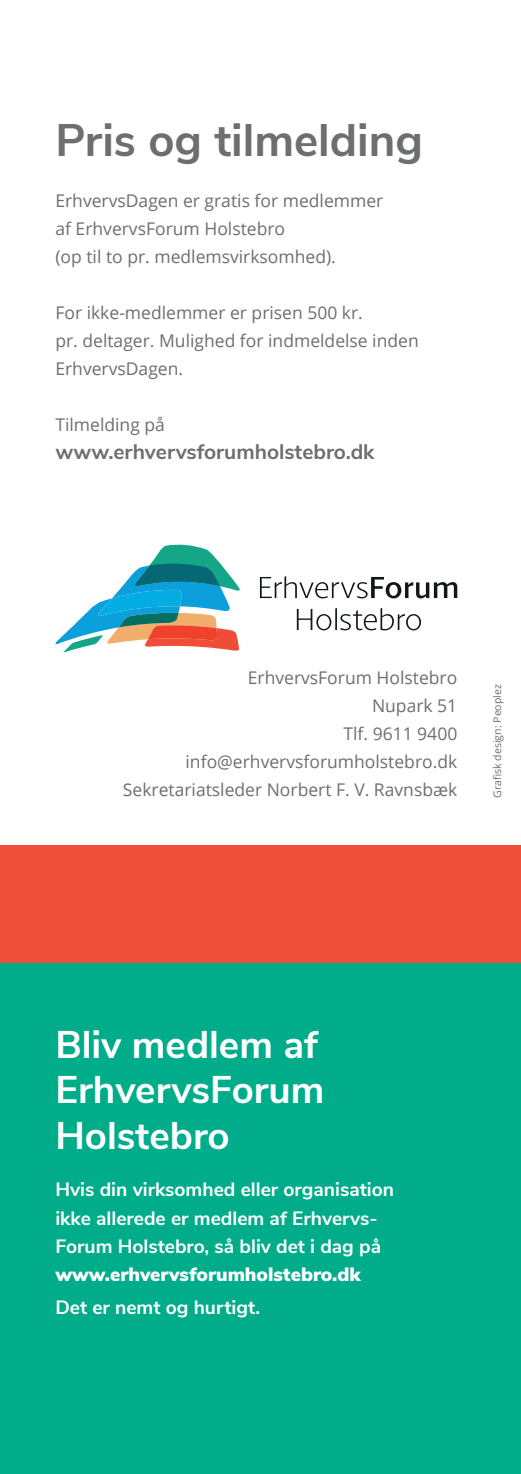
<style>
.page{position:relative;width:521px;height:1474px;background:#fff}
.page>*{position:absolute;margin:0;border:0;box-sizing:border-box;transform-origin:0 0}
.t1{font:700 45.5px "Nunito Sans";color:#6c6e70}
.t2{font:700 38.5px/45.5px "Nunito Sans";color:#fff}
.t3{font:700 21px "Nunito Sans";color:#6c6e70}
.t4{font:700 19.25px/28px "Nunito Sans";color:#fff}
.t5{font:900 19.25px "Nunito Sans";color:#fff}
.t6{font:17.5px/28px "Open Sans";color:#6c6e70}
.t7{font:10.5px "Open Sans";color:#6c6e70}
</style>
<div class="page">
<div style="left:0;top:845px;width:521px;height:121px;background:#ef4e38"></div>
<svg style="left:55px;top:544px;width:185px;height:108px"></svg>
<svg style="left:297px;top:608px;width:124px;height:22px"></svg>
<svg style="left:260px;top:576px;width:197px;height:22px"></svg>
<div style="left:0;top:963px;width:521px;height:510px;background:#00ac8a"></div>
<h1 class="t1" style="left:55px;top:122px;width:369px">Pris og tilmelding</h1>
<p class="t6" style="left:55px;top:188px;width:329px">ErhvervsDagen er gratis for medlemmer af ErhvervsForum Holstebro<br>(op til to pr. medlemsvirksomhed).</p>
<p class="t6" style="left:55px;top:300px;width:365px">For ikke-medlemmer er prisen 500 kr.<br>pr. deltager. Mulighed for indmeldelse inden<br>ErhvervsDagen.</p>
<p class="t6" style="left:55px;top:412px;width:111px">Tilmelding på</p>
<p class="t3" style="left:55px;top:443px;width:321px">www.erhvervsforumholstebro.dk</p>
<p class="t6" style="left:123px;top:665px;width:336px;text-align:right">ErhvervsForum Holstebro<br>Nupark 51<br>Tlf. 9611 9400 info@erhvervsforumholstebro.dk<br>Sekretariatsleder Norbert F. V. Ravnsbæk</p>
<p class="t7" style="left:490px;top:797px;width:115px;rotate:-90deg">Grafisk design: Peoplez</p>
<h2 class="t2" style="left:55px;top:1023px;width:271px">Bliv medlem af<br>ErhvervsForum<br>Holstebro</h2>
<p class="t4" style="left:55px;top:1176px;width:340px">Hvis din virksomhed eller organisation ikke allerede er medlem af Erhvervs-<br>Forum Holstebro, så bliv det i dag på</p>
<p class="t5" style="left:55px;top:1266px;width:307px">www.erhvervsforumholstebro.dk</p>
<p class="t4" style="left:55px;top:1293px;width:206px">Det er nemt og hurtigt.</p>
</div>
